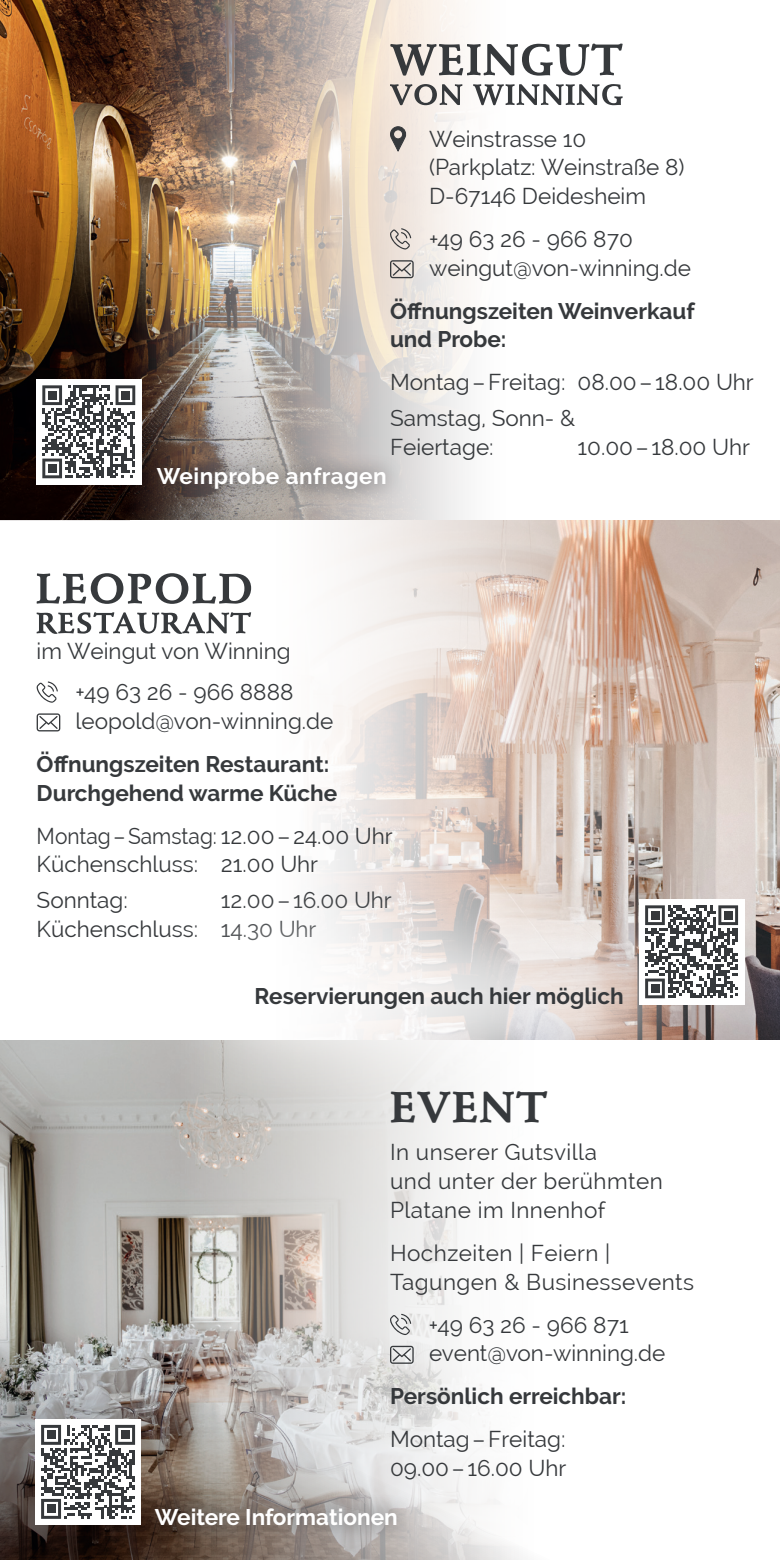
<style>
.page{position:relative;width:780px;height:1560px;background:#fff}
.page>*{position:absolute;margin:0;border:0;box-sizing:border-box;transform-origin:0 0}
.t1{font:700 42.5px "Stempel Schneidler Std";letter-spacing:.045em;color:#36393c}
.t2{font:22.5px/28.8px "Raleway";color:#36393c}
.t3{font:700 22.5px/28.8px "Raleway";color:#36393c}
.t4{font:22.5px/28.8px "Raleway";letter-spacing:.02em;color:#36393c}
.t5{font:22.5px/28.8px "Raleway";color:#36393c;scale:.93 1}
.t6{font:700 22.5px "Raleway";color:#fff}
.t7{font:700 22.5px "Raleway";letter-spacing:.02em;color:#fff}
</style>
<div class="page">
<img style="left:0;top:0;width:129px;height:107px">
<img style="left:0;top:107px;width:129px;height:413px">
<img style="left:652px;top:520px;width:128px;height:519px">
<img style="left:0;top:1040px;width:181px;height:120px">
<svg style="left:251px;top:520px;width:401px;height:354px"></svg>
<div style="left:181px;top:1039px;width:488px;height:520px;background:linear-gradient(to right,#c0bcb7,#fff)"></div>
<img style="left:129px;top:0;width:494px;height:520px">
<svg style="left:390px;top:84px;width:232px;height:21px"></svg>
<svg style="left:390px;top:44px;width:232px;height:32px"></svg>
<svg style="left:387px;top:126px;width:20px;height:26px"></svg>
<svg style="left:390px;top:228px;width:21px;height:21px"></svg>
<svg style="left:390px;top:260px;width:23px;height:18px"></svg>
<svg style="left:37px;top:612px;width:214px;height:22px"></svg>
<svg style="left:37px;top:573px;width:214px;height:31px"></svg>
<svg style="left:37px;top:681px;width:21px;height:21px"></svg>
<svg style="left:37px;top:713px;width:23px;height:18px"></svg>
<svg style="left:145px;top:874px;width:587px;height:246px"></svg>
<div style="left:639px;top:899px;width:105px;height:105px;background:#fff"></div>
<svg style="left:645px;top:905px;width:93px;height:93px"></svg>
<div style="left:650px;top:910px;width:9px;height:9px;background:#36393c"></div>
<div style="left:724px;top:910px;width:8px;height:9px;background:#36393c"></div>
<div style="left:650px;top:984px;width:9px;height:8px;background:#36393c"></div>
<div style="left:139px;top:449px;width:265px;height:59px;background:#36393c;opacity:.75"></div>
<div style="left:36px;top:379px;width:105px;height:105px;background:#fff"></div>
<svg style="left:42px;top:385px;width:93px;height:93px"></svg>
<div style="left:48px;top:391px;width:8px;height:8px;background:#36393c"></div>
<div style="left:121px;top:391px;width:9px;height:8px;background:#36393c"></div>
<div style="left:48px;top:464px;width:8px;height:8px;background:#36393c"></div>
<svg style="left:0;top:1160px;width:605px;height:399px"></svg>
<div style="left:137px;top:1488px;width:279px;height:55px;background:#36393c;opacity:.75"></div>
<div style="left:35px;top:1418px;width:106px;height:106px;background:#fff"></div>
<svg style="left:41px;top:1424px;width:94px;height:94px"></svg>
<div style="left:47px;top:1430px;width:8px;height:8px;background:#36393c"></div>
<div style="left:121px;top:1430px;width:8px;height:8px;background:#36393c"></div>
<div style="left:47px;top:1504px;width:8px;height:8px;background:#36393c"></div>
<p class="t2" style="left:429px;top:124px;width:257px">Weinstrasse 10 (Parkplatz: Weinstraße 8)<br>D-67146 Deidesheim</p>
<p class="t2" style="left:429px;top:224px;width:263px">+49 63 26 - 966 870 weingut@von-winning.de</p>
<p class="t3" style="left:390px;top:296px;width:306px">Öffnungszeiten Weinverkauf und Probe:</p>
<p class="t2" style="left:390px;top:364px;width:365px;line-height:35.8px">Montag–Freitag: 08.00–18.00 Uhr<br>Samstag, Sonn- &amp;</p>
<p class="t2" style="left:390px;top:432px;width:105px">Feiertage:</p>
<p class="t2" style="left:577px;top:432px;width:174px">10.00–18.00 Uhr</p>
<p class="t7" style="left:157px;top:463px;width:231px">Weinprobe anfragen</p>
<p class="t2" style="left:37px;top:630px;width:258px;line-height:41.2px;text-align:right">im Weingut von Winning +49 63 26 - 966 8888</p>
<p class="t2" style="left:76px;top:706px;width:259px">leopold@von-winning.de</p>
<p class="t3" style="left:37px;top:749px;width:302px">Öffnungszeiten Restaurant:<br>Durchgehend warme Küche</p>
<p class="t5" style="left:37px;top:821px;width:384px">Montag–Samstag: 12.00–24.00 Uhr<br>Küchenschluss: 21.00 Uhr</p>
<p class="t2" style="left:37px;top:885px;width:93px">Sonntag:</p>
<p class="t2" style="left:37px;top:885px;width:356px;text-indent:184px">12.00–16.00 Uhr<br>Küchenschluss: 14.30 Uhr</p>
<p class="t3" style="left:254px;top:982px;width:370px">Reservierungen auch hier möglich</p>
<h1 class="t1" style="left:390px;top:1081px;width:159px">EVENT</h1>
<p class="t4" style="left:390px;top:1137px;width:274px">In unserer Gutsvilla<br>und unter der berühmten<br>Platane im Innenhof</p>
<p class="t4" style="left:390px;top:1238px;width:305px">Hochzeiten | Feiern |<br>Tagungen &amp; Businessevents</p>
<p class="t2" style="left:429px;top:1309px;width:238px">+49 63 26 - 966 871 event@von-winning.de</p>
<p class="t3" style="left:390px;top:1381px;width:238px">Persönlich erreichbar:</p>
<p class="t2" style="left:390px;top:1424px;width:178px">Montag–Freitag:<br>09.00–16.00 Uhr</p>
<p class="t6" style="left:155px;top:1503px;width:244px">Weitere Informationen</p>
</div>
